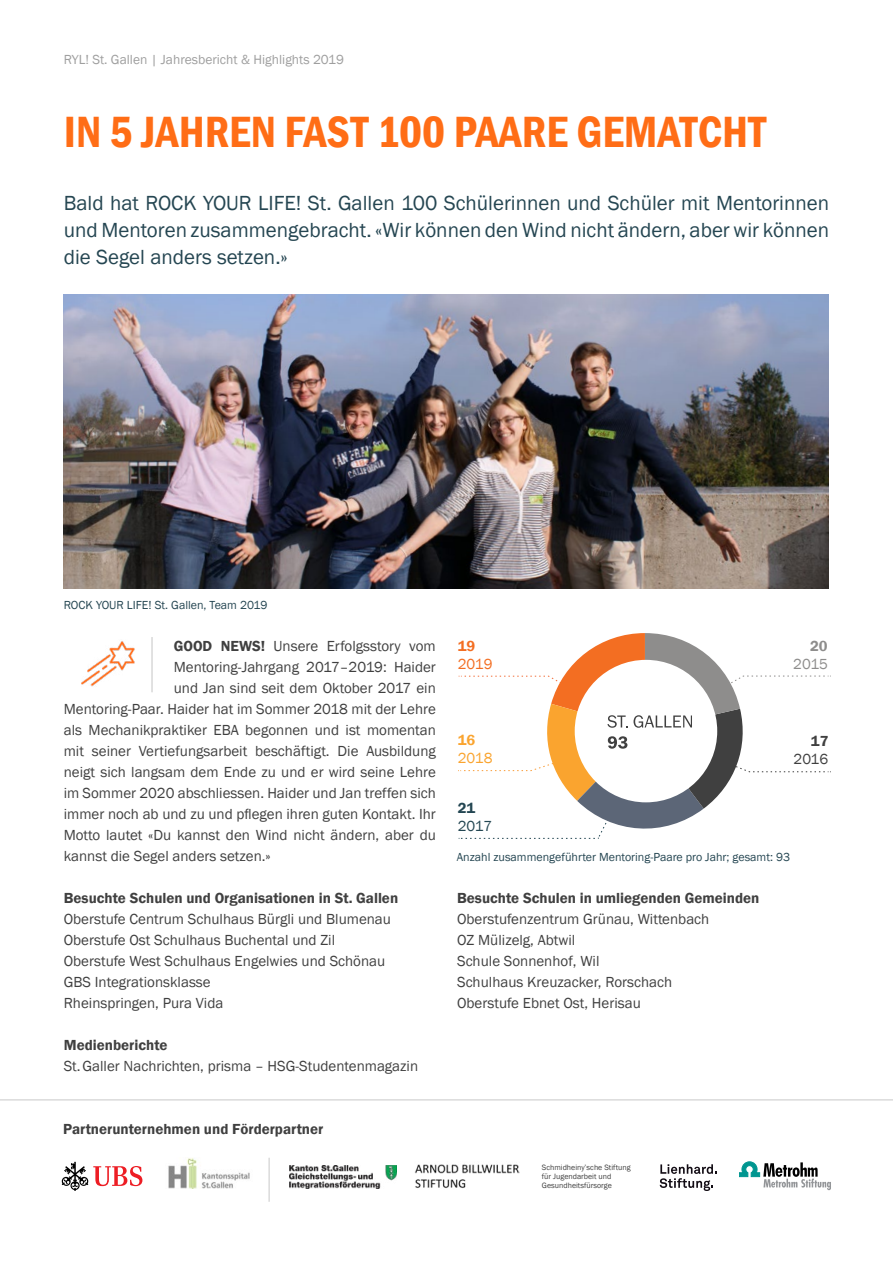
<style>
.page{position:relative;width:893px;height:1263px;background:#fff}
.page>*{position:absolute;margin:0;border:0;box-sizing:border-box;transform-origin:0 0}
.t1{font:600 condensed 45px "Franklin Gothic";color:#ff6d16}
.t2{font:21px/27px "Franklin Gothic";color:#254652;text-align:justify}
.t3{font:15px/21px "Franklin Gothic";color:#404040}
.t4{font:600 15px "Franklin Gothic";color:#404040}
.t5{font:15px "Franklin Gothic";color:#234652}
.t6{font:15px "Franklin Gothic";color:#8e8d8c}
.t7{font:15px "Franklin Gothic";color:#f36e22}
.t8{font:15px "Franklin Gothic";color:#faa42f}
.t9{font:600 15px "Franklin Gothic";color:#234652}
.t10{font:600 15px "Franklin Gothic";color:#8e8d8c}
.t11{font:600 15px "Franklin Gothic";color:#f36e22}
.t12{font:600 15px "Franklin Gothic";color:#faa42f}
.t13{font:13.5px "Franklin Gothic";color:#9f9f9f}
.t14{font:12px "Franklin Gothic";color:#254652}
.t15{font:7.95px/9.3px "Franklin Gothic";color:#404040}
.s1{font-weight:600}
</style>
<div class="page">
<hr style="left:151px;top:637px;width:2px;height:55px;background:#c8c8c8">
<img style="left:81px;top:641px;width:54px;height:46px">
<img style="left:64px;top:294px;width:764px;height:294px">
<hr style="left:0;top:1099px;width:893px;height:1px;background:#c8c8c8">
<img style="left:415px;top:1164px;width:104px;height:25px">
<img style="left:289px;top:1165px;width:108px;height:23px">
<svg style="left:62px;top:1162px;width:80px;height:29px"></svg>
<img style="left:168px;top:1158px;width:82px;height:31px">
<hr style="left:269px;top:1158px;width:1px;height:44px;background:#c8c8c8">
<svg style="left:660px;top:1164px;width:57px;height:27px"></svg>
<svg style="left:739px;top:1162px;width:92px;height:28px"></svg>
<svg style="left:458px;top:633px;width:373px;height:206px"></svg>
<p class="t13" style="left:64px;top:51px;width:282px">RYL! St. Gallen | Jahresbericht &amp; Highlights 2019</p>
<h1 class="t1" style="left:64px;top:102px;width:704px">IN 5 JAHREN FAST 100 PAARE GEMATCHT</h1>
<h2 class="t2" style="left:64px;top:190px;width:767px">Bald hat ROCK YOUR LIFE! St. Gallen 100 Schülerinnen und Schüler mit Mentorinnen und Mentoren zusammengebracht. «Wir können den Wind nicht ändern, aber wir können die Segel anders setzen.»</h2>
<p class="t14" style="left:64px;top:598px;width:205px">ROCK YOUR LIFE! St. Gallen, Team 2019</p>
<p class="t3" style="left:174px;top:636px;width:264px"><span class="s1">GOOD NEWS!</span> Unsere Erfolgsstory vom</p>
<p class="t3" style="left:174px;top:657px;width:264px">Mentoring-Jahrgang 2017–2019: Haider</p>
<p class="t3" style="left:174px;top:678px;width:264px">und Jan sind seit dem Oktober 2017 ein</p>
<p class="t3" style="left:64px;top:699px;width:374px">Mentoring-Paar. Haider hat im Sommer 2018 mit der Lehre</p>
<p class="t3" style="left:64px;top:720px;width:374px">als Mechanikpraktiker EBA begonnen und ist momentan</p>
<p class="t3" style="left:64px;top:741px;width:374px">mit seiner Vertiefungsarbeit beschäftigt. Die Ausbildung</p>
<p class="t3" style="left:64px;top:762px;width:374px">neigt sich langsam dem Ende zu und er wird seine Lehre</p>
<p class="t3" style="left:64px;top:783px;width:374px">im Sommer 2020 abschliessen. Haider und Jan treffen sich</p>
<p class="t3" style="left:64px;top:804px;width:374px">immer noch ab und zu und pflegen ihren guten Kontakt. Ihr</p>
<p class="t3" style="left:64px;top:825px;width:374px">Motto lautet «Du kannst den Wind nicht ändern, aber du</p>
<p class="t3" style="left:64px;top:846px;width:208px">kannst die Segel anders setzen.»</p>
<p class="t4" style="left:64px;top:889px;width:336px">Besuchte Schulen und Organisationen in St. Gallen</p>
<p class="t3" style="left:64px;top:909px;width:329px">Oberstufe Centrum Schulhaus Bürgli und Blumenau Oberstufe Ost Schulhaus Buchental und Zil Oberstufe West Schulhaus Engelwies und Schönau GBS Integrationsklasse<br>Rheinspringen, Pura Vida</p>
<p class="t4" style="left:64px;top:1036px;width:105px">Medienberichte</p>
<p class="t3" style="left:64px;top:1056px;width:356px">St.Galler Nachrichten, prisma – HSG-Studentenmagazin</p>
<p class="t4" style="left:63px;top:1120px;width:262px">Partnerunternehmen und Förderpartner</p>
<p class="t11" style="left:458px;top:637px;width:19px">19</p>
<p class="t7" style="left:458px;top:655px;width:36px">2019</p>
<p class="t12" style="left:458px;top:731px;width:19px">16</p>
<p class="t8" style="left:458px;top:749px;width:36px">2018</p>
<p class="t9" style="left:458px;top:799px;width:19px">21</p>
<p class="t5" style="left:458px;top:817px;width:36px">2017</p>
<p class="t10" style="left:810px;top:637px;width:19px">20</p>
<p class="t6" style="left:793px;top:655px;width:36px">2015</p>
<p class="t4" style="left:811px;top:731px;width:19px">17</p>
<p class="t3" style="left:794px;top:748px;width:36px">2016</p>
<p class="t14" style="left:457px;top:850px;width:335px">Anzahl zusammengeführter Mentoring-Paare pro Jahr; gesamt: 93</p>
<p class="t4" style="left:457px;top:889px;width:304px">Besuchte Schulen in umliegenden Gemeinden</p>
<p class="t3" style="left:457px;top:909px;width:254px">Oberstufenzentrum Grünau, Wittenbach<br>OZ Mülizelg, Abtwil<br>Schule Sonnenhof, Wil<br>Schulhaus Kreuzacker, Rorschach<br>Oberstufe Ebnet Ost, Herisau</p>
<p class="t15" style="left:542px;top:1163px;width:90px">Schmidheiny’sche Stiftung für Jugendarbeit und<br>Gesundheitsfürsorge</p>
</div>
